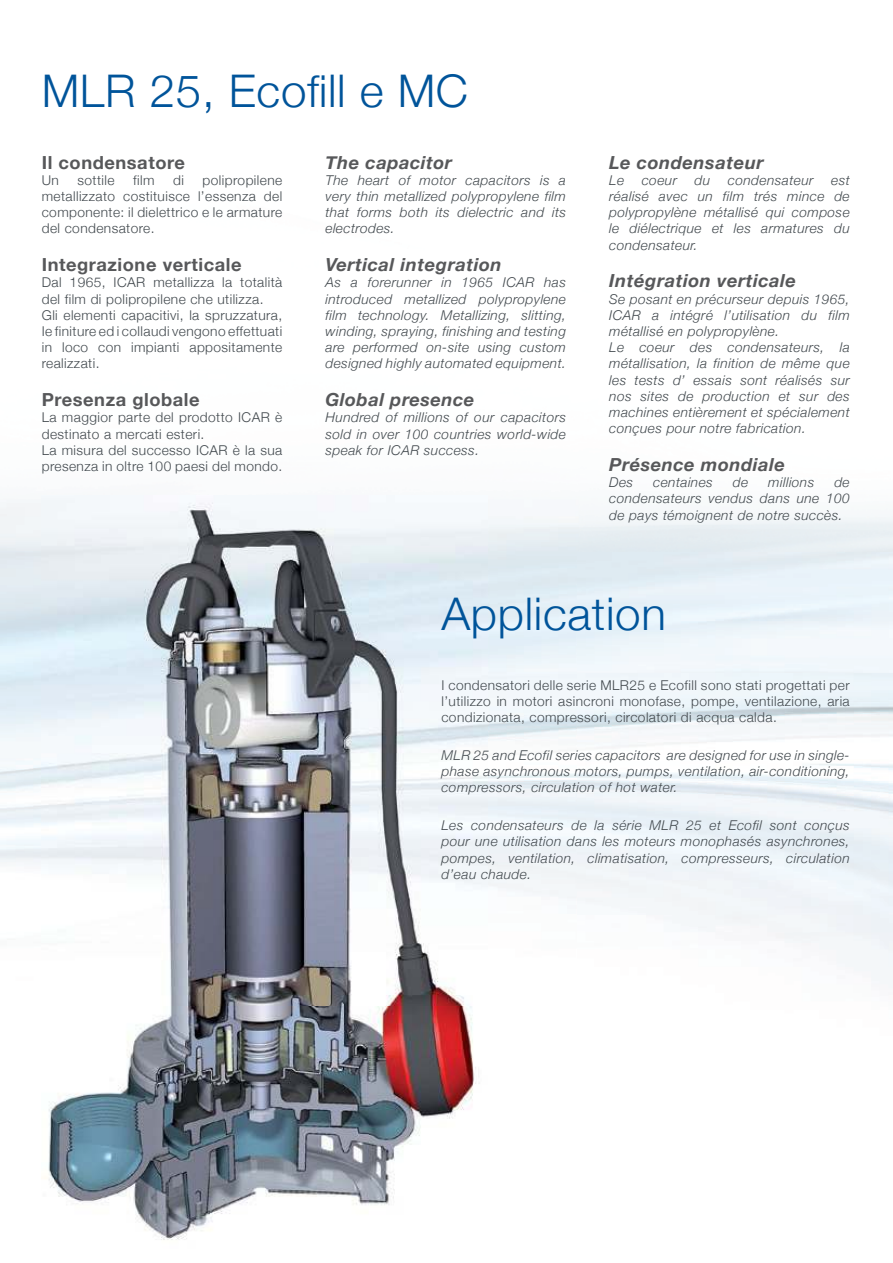
<style>
.page{position:relative;width:893px;height:1263px;background:#fff}
.page>*{position:absolute;margin:0;border:0;box-sizing:border-box;transform-origin:0 0}
.t1{font:300 45px "Helvetica Neue";letter-spacing:.015em;color:#00549a}
.t2{font:italic 700 18px "Helvetica Neue";letter-spacing:.03em;color:#57585a}
.t3{font:700 18px "Helvetica Neue";letter-spacing:.03em;color:#57585a}
.t4{font:italic 300 13.5px/16.2px "Helvetica Neue";letter-spacing:.03em;color:#42494e;text-align:justify}
.t5{font:300 13.5px/16.2px "Helvetica Neue";letter-spacing:.03em;color:#42494e;text-align:justify}
</style>
<div class="page">
<img style="left:42px;top:495px;width:445px;height:745px">
<h1 class="t1" style="left:42px;top:55px;width:428px">MLR 25, Ecofill e MC</h1>
<h2 class="t3" style="left:42px;top:154px;width:145px">Il condensatore</h2>
<p class="t5" style="left:42px;top:173px;width:19px">Un</p>
<p class="t5" style="left:78px;top:173px;width:39px">sottile</p>
<p class="t5" style="left:133px;top:173px;width:23px">film</p>
<p class="t5" style="left:173px;top:173px;width:12px">di</p>
<p class="t5" style="left:42px;top:173px;width:242px;text-indent:161px">polipropilene metallizzato costituisce l’essenza del componente: il dielettrico e le armature del condensatore.</p>
<h2 class="t3" style="left:42px;top:257px;width:201px">Integrazione verticale</h2>
<p class="t5" style="left:42px;top:276px;width:242px;text-align:left">Dal 1965, ICAR metallizza la totalità del film di polipropilene che utilizza.<br>Gli elementi capacitivi, la spruzzatura, Ie finiture ed i collaudi vengono effettuati in loco con impianti appositamente realizzati.</p>
<h2 class="t3" style="left:42px;top:392px;width:159px">Presenza globale</h2>
<p class="t5" style="left:42px;top:411px;width:242px;text-align:left">La maggior parte del prodotto ICAR è destinato a mercati esteri.<br>La misura del successo ICAR è la sua presenza in oltre 100 paesi del mondo.</p>
<h2 class="t2" style="left:325px;top:155px;width:128px">The capacitor</h2>
<p class="t4" style="left:325px;top:173px;width:242px">The heart of motor capacitors is a very thin metallized polypropylene film that forms both its dielectric and its electrodes.</p>
<h2 class="t2" style="left:325px;top:258px;width:178px">Vertical integration</h2>
<p class="t4" style="left:325px;top:276px;width:242px">As a forerunner in 1965 ICAR has introduced metallized polypropylene film technology. Metallizing, slitting, winding, spraying, finishing and testing are performed on-site using custom designed highly automated equipment.</p>
<h2 class="t2" style="left:325px;top:393px;width:150px">Global presence</h2>
<p class="t4" style="left:325px;top:411px;width:242px">Hundred of millions of our capacitors sold in over 100 countries world-wide speak for ICAR success.</p>
<h2 class="t2" style="left:609px;top:155px;width:156px">Le condensateur</h2>
<p class="t4" style="left:609px;top:173px;width:16px">Le</p>
<p class="t4" style="left:642px;top:173px;width:37px">coeur</p>
<p class="t4" style="left:695px;top:173px;width:17px">du</p>
<p class="t4" style="left:728px;top:173px;width:87px">condensateur</p>
<p class="t4" style="left:609px;top:173px;width:242px;text-indent:222px">est réalisé avec un film trés mince de polypropylène métallisé qui compose le diélectrique et les armatures du condensateur.</p>
<h2 class="t2" style="left:609px;top:274px;width:188px">Intégration verticale</h2>
<p class="t4" style="left:609px;top:292px;width:242px;text-align:left">Se posant en précurseur depuis 1965, ICAR a intégré l’utilisation du film métallisé en polypropylène.<br>Le coeur des condensateurs, la métallisation, la finition de même que les tests d’ essais sont réalisés sur nos sites de production et sur des machines entièrement et spécialement conçues pour notre fabrication.</p>
<h2 class="t2" style="left:609px;top:458px;width:177px">Présence mondiale</h2>
<p class="t4" style="left:609px;top:475px;width:25px">Des</p>
<p class="t4" style="left:653px;top:475px;width:61px">centaines</p>
<p class="t4" style="left:733px;top:475px;width:17px">de</p>
<p class="t4" style="left:768px;top:475px;width:48px">millions</p>
<p class="t4" style="left:609px;top:475px;width:242px;text-indent:225px">de condensateurs vendus dans une 100 de pays témoignent de notre succès.</p>
<h1 class="t1" style="left:441px;top:597px;width:226px">Application</h1>
<p class="t5" style="left:441px;top:678px;width:410px">I condensatori delle serie MLR25 e Ecofill sono stati progettati per l’utilizzo in motori asincroni monofase, pompe, ventilazione, aria condizionata, compressori, circolatori di acqua calda.</p>
<p class="t4" style="left:441px;top:748px;width:410px">MLR 25 and Ecofil series capacitors are designed for use in single&shy;phase asynchronous motors, pumps, ventilation, air-conditioning, compressors, circulation of hot water.</p>
<p class="t4" style="left:441px;top:818px;width:410px">Les condensateurs de la série MLR 25 et Ecofil sont conçus pour une utilisation dans les moteurs monophasés asynchrones, pompes, ventilation, climatisation, compresseurs, circulation d’eau chaude.</p>
</div>
